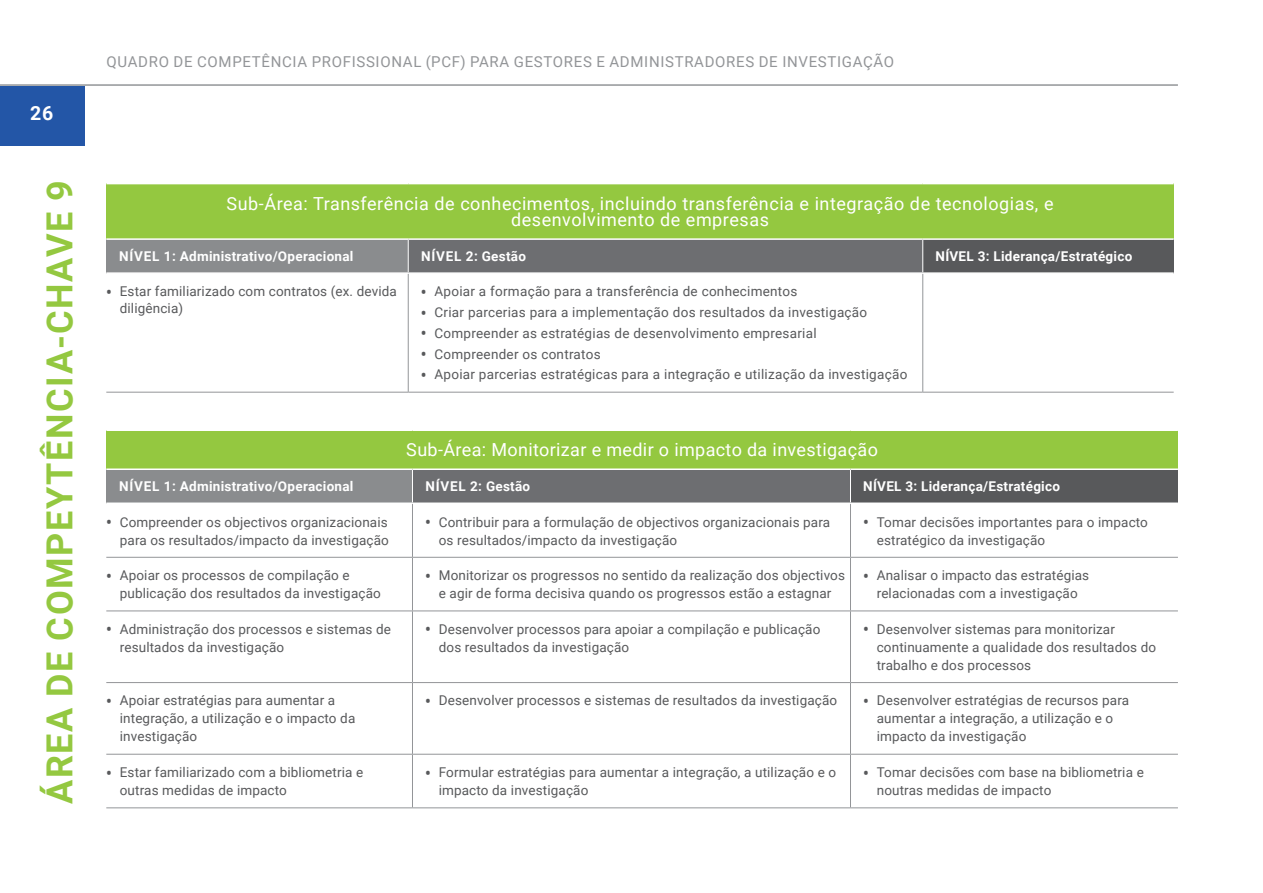
<style>
.page{position:relative;width:1263px;height:893px;background:#fff}
.page>*{position:absolute;margin:0;border:0;box-sizing:border-box;transform-origin:0 0}
.t1{font:700 36px "Roboto";letter-spacing:.045em;color:#94c840}
.t2{font:700 19.5px "Roboto";color:#fff}
.t3{font:18px/16.5px "Roboto";letter-spacing:.03em;color:#fff;text-align:center}
.t4{font:15px "Roboto";letter-spacing:.045em;color:#939598}
.t5{font:13.5px/18px "Roboto";letter-spacing:.01em;color:#58595b}
.t6{font:700 13.5px "Roboto";letter-spacing:.02em;color:#fff}
.s1{font-weight:500;font-size:16.5px}
</style>
<div class="page">
<div style="left:0;top:86px;width:85px;height:59px;background:#2356a7"></div>
<hr style="left:0;top:84px;width:1178px;height:2px;background:#939598">
<div style="left:106px;top:430px;width:1072px;height:39px;background:#94c840"></div>
<div style="left:106px;top:469px;width:306px;height:34px;background:#8a8c8e"></div>
<div style="left:412px;top:469px;width:438px;height:34px;background:#6d6e71"></div>
<div style="left:850px;top:469px;width:328px;height:34px;background:#58595b"></div>
<svg style="left:106px;top:556px;width:1072px;height:198px"></svg>
<hr style="left:106px;top:429px;width:306px;height:2px;background:#fff">
<hr style="left:412px;top:429px;width:438px;height:2px;background:#fff">
<hr style="left:850px;top:429px;width:328px;height:2px;background:#fff">
<hr style="left:106px;top:468px;width:306px;height:2px;background:#fff">
<hr style="left:412px;top:468px;width:438px;height:2px;background:#fff">
<hr style="left:850px;top:468px;width:328px;height:2px;background:#fff">
<hr style="left:106px;top:502px;width:306px;height:2px;background:#fff">
<hr style="left:412px;top:502px;width:438px;height:2px;background:#fff">
<hr style="left:850px;top:502px;width:328px;height:2px;background:#fff">
<hr style="left:412px;top:470px;width:1px;height:32px;background:#fff">
<hr style="left:850px;top:470px;width:1px;height:32px;background:#fff">
<hr style="left:412px;top:504px;width:1px;height:53px;background:#939598">
<hr style="left:850px;top:504px;width:1px;height:53px;background:#939598">
<hr style="left:106px;top:557px;width:306px;height:1px;background:#939598">
<hr style="left:412px;top:557px;width:438px;height:1px;background:#939598">
<hr style="left:412px;top:558px;width:1px;height:53px;background:#939598">
<hr style="left:850px;top:557px;width:328px;height:1px;background:#939598">
<hr style="left:850px;top:558px;width:1px;height:53px;background:#939598">
<hr style="left:106px;top:611px;width:306px;height:1px;background:#939598">
<hr style="left:412px;top:611px;width:438px;height:1px;background:#939598">
<hr style="left:412px;top:611px;width:1px;height:71px;background:#939598">
<hr style="left:850px;top:611px;width:328px;height:1px;background:#939598">
<hr style="left:850px;top:611px;width:1px;height:71px;background:#939598">
<hr style="left:106px;top:682px;width:306px;height:1px;background:#939598">
<hr style="left:412px;top:682px;width:438px;height:1px;background:#939598">
<hr style="left:412px;top:683px;width:1px;height:71px;background:#939598">
<hr style="left:850px;top:682px;width:328px;height:1px;background:#939598">
<hr style="left:850px;top:683px;width:1px;height:71px;background:#939598">
<hr style="left:106px;top:754px;width:306px;height:1px;background:#939598">
<hr style="left:412px;top:754px;width:438px;height:1px;background:#939598">
<hr style="left:412px;top:755px;width:1px;height:52px;background:#939598">
<hr style="left:850px;top:754px;width:328px;height:1px;background:#939598">
<hr style="left:850px;top:755px;width:1px;height:52px;background:#939598">
<hr style="left:106px;top:807px;width:306px;height:1px;background:#939598">
<hr style="left:412px;top:807px;width:438px;height:1px;background:#939598">
<hr style="left:850px;top:807px;width:328px;height:1px;background:#939598">
<div style="left:106px;top:184px;width:1068px;height:55px;background:#94c840"></div>
<div style="left:106px;top:239px;width:302px;height:34px;background:#8a8c8e"></div>
<div style="left:408px;top:239px;width:515px;height:34px;background:#6d6e71"></div>
<div style="left:923px;top:239px;width:251px;height:34px;background:#58595b"></div>
<svg style="left:106px;top:274px;width:1068px;height:118px"></svg>
<hr style="left:106px;top:238px;width:302px;height:2px;background:#fff">
<hr style="left:408px;top:238px;width:515px;height:2px;background:#fff">
<hr style="left:923px;top:238px;width:251px;height:2px;background:#fff">
<hr style="left:106px;top:272px;width:302px;height:2px;background:#fff">
<hr style="left:408px;top:272px;width:515px;height:2px;background:#fff">
<hr style="left:923px;top:272px;width:251px;height:2px;background:#fff">
<hr style="left:408px;top:240px;width:1px;height:32px;background:#fff">
<hr style="left:922px;top:240px;width:1px;height:32px;background:#fff">
<hr style="left:408px;top:274px;width:1px;height:118px;background:#939598">
<hr style="left:922px;top:274px;width:1px;height:118px;background:#939598">
<hr style="left:106px;top:392px;width:302px;height:1px;background:#939598">
<hr style="left:408px;top:392px;width:515px;height:1px;background:#939598">
<hr style="left:923px;top:392px;width:251px;height:1px;background:#939598">
<h2 class="t2" style="left:30px;top:100px;width:25px">26</h2>
<h1 class="t1" style="left:34px;top:804px;width:626px;rotate:-90deg">ÁREA DE COMPEYTÊNCIA-CHAVE 9</h1>
<p class="t4" style="left:107px;top:51px;width:789px">QUADRO DE COMPETÊNCIA PROFISSIONAL (PCF) PARA GESTORES E ADMINISTRADORES DE INVESTIGAÇÃO</p>
<h3 class="t3" style="left:227px;top:195px;width:828px">Sub-Área: Transferência de conhecimentos, incluindo transferência e integração de tecnologias, e desenvolvimento de empresas</h3>
<p class="t6" style="left:119px;top:247px;width:236px">NÍVEL 1: Administrativo/Operacional</p>
<p class="t6" style="left:421px;top:247px;width:106px">NÍVEL 2: Gestão</p>
<p class="t6" style="left:935px;top:247px;width:198px">NÍVEL 3: Liderança/Estratégico</p>
<p class="t5" style="left:120px;top:283px;width:279px;line-height:16.5px;text-indent:-14px"><span class="s1">•</span> Estar familiarizado com contratos (ex. devida diligência)</p>
<p class="t5" style="left:421px;top:282px;width:378px"><span class="s1">•</span> Apoiar a formação para a transferência de conhecimentos</p>
<p class="t5" style="left:421px;top:303px;width:448px"><span class="s1">•</span> Criar parcerias para a implementação dos resultados da investigação</p>
<p class="t5" style="left:421px;top:324px;width:397px"><span class="s1">•</span> Compreender as estratégias de desenvolvimento empresarial</p>
<p class="t5" style="left:421px;top:344px;width:181px"><span class="s1">•</span> Compreender os contratos</p>
<p class="t5" style="left:421px;top:365px;width:488px"><span class="s1">•</span> Apoiar parcerias estratégicas para a integração e utilização da investigação</p>
<h3 class="t3" style="left:406px;top:441px;width:473px">Sub-Área: Monitorizar e medir o impacto da investigação</h3>
<p class="t6" style="left:119px;top:477px;width:236px">NÍVEL 1: Administrativo/Operacional</p>
<p class="t6" style="left:425px;top:477px;width:106px">NÍVEL 2: Gestão</p>
<p class="t6" style="left:863px;top:477px;width:198px">NÍVEL 3: Liderança/Estratégico</p>
<p class="t5" style="left:106px;top:512px;width:284px;text-align:right"><span class="s1">•</span> Compreender os objectivos organizacionais para os resultados/impacto da investigação</p>
<p class="t5" style="left:439px;top:512px;width:393px;text-indent:-14px"><span class="s1">•</span> Contribuir para a formulação de objectivos organizacionais para os resultados/impacto da investigação</p>
<p class="t5" style="left:877px;top:512px;width:273px;text-indent:-14px"><span class="s1">•</span> Tomar decisões importantes para o impacto estratégico da investigação</p>
<p class="t5" style="left:120px;top:566px;width:263px;text-indent:-14px"><span class="s1">•</span> Apoiar os processos de compilação e publicação dos resultados da investigação</p>
<p class="t5" style="left:425px;top:566px;width:421px;text-align:center"><span class="s1">•</span> Monitorizar os progressos no sentido da realização dos objectivos e agir de forma decisiva quando os progressos estão a estagnar</p>
<p class="t5" style="left:863px;top:566px;width:227px;text-align:center"><span class="s1">•</span> Analisar o impacto das estratégias relacionadas com a investigação</p>
<p class="t5" style="left:120px;top:619px;width:273px;text-indent:-14px"><span class="s1">•</span> Administração dos processos e sistemas de resultados da investigação</p>
<p class="t5" style="left:439px;top:619px;width:383px;text-indent:-14px"><span class="s1">•</span> Desenvolver processos para apoiar a compilação e publicação dos resultados da investigação</p>
<p class="t5" style="left:877px;top:619px;width:281px;text-indent:-14px"><span class="s1">•</span> Desenvolver sistemas para monitorizar continuamente a qualidade dos resultados do trabalho e dos processos</p>
<p class="t5" style="left:120px;top:691px;width:237px;text-indent:-14px"><span class="s1">•</span> Apoiar estratégias para aumentar a integração, a utilização e o impacto da investigação</p>
<p class="t5" style="left:425px;top:691px;width:413px"><span class="s1">•</span> Desenvolver processos e sistemas de resultados da investigação</p>
<p class="t5" style="left:877px;top:691px;width:254px;text-indent:-14px"><span class="s1">•</span> Desenvolver estratégias de recursos para aumentar a integração, a utilização e o impacto da investigação</p>
<p class="t5" style="left:120px;top:763px;width:245px;text-indent:-14px"><span class="s1">•</span> Estar familiarizado com a bibliometria e outras medidas de impacto</p>
<p class="t5" style="left:439px;top:763px;width:399px;text-indent:-14px"><span class="s1">•</span> Formular estratégias para aumentar a integração, a utilização e o impacto da investigação</p>
<p class="t5" style="left:863px;top:763px;width:282px"><span class="s1">•</span> Tomar decisões com base na bibliometria e</p>
<p class="t5" style="left:877px;top:781px;width:176px">noutras medidas de impacto</p>
</div>
